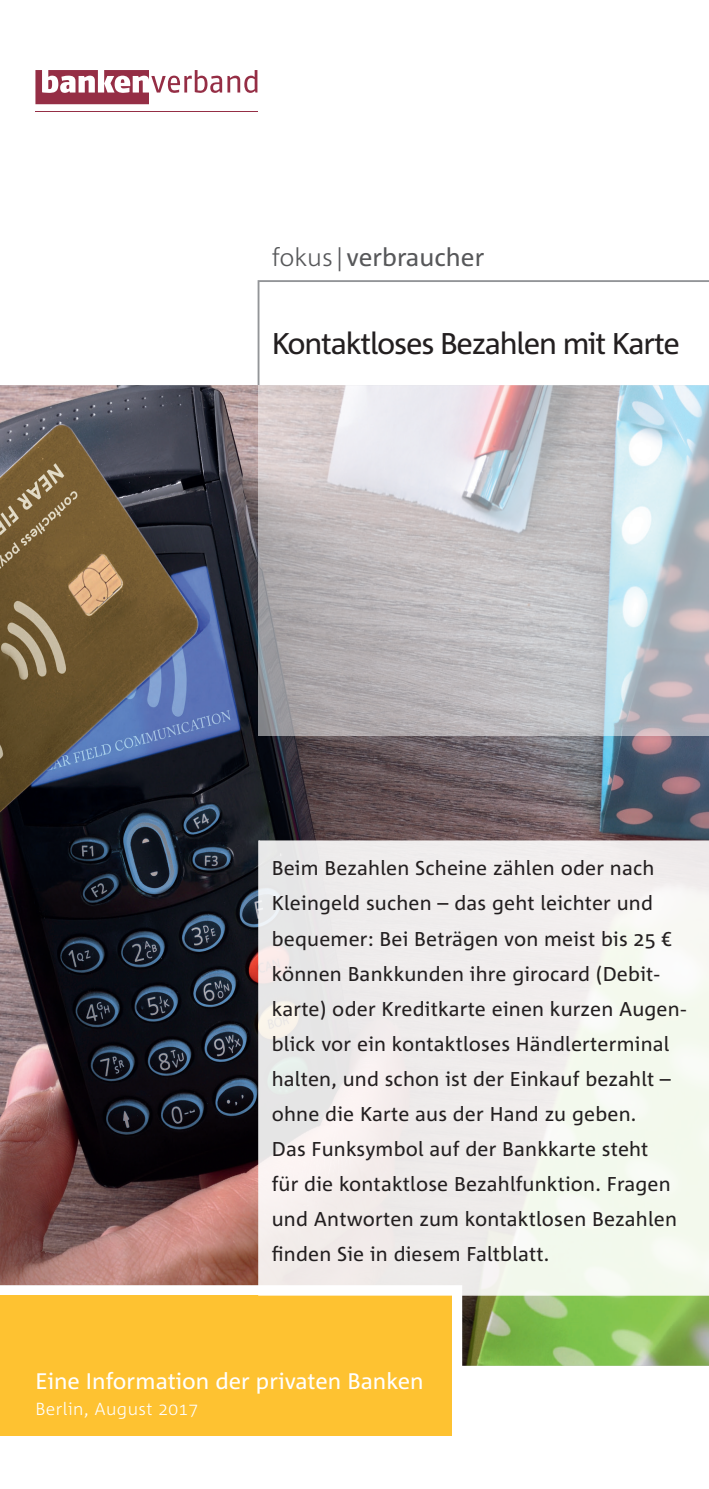
<style>
.page{position:relative;width:709px;height:1489px;background:#fff}
.page>*{position:absolute;margin:0;border:0;box-sizing:border-box;transform-origin:0 0}
.t1{font:30px "Corpid C1 s";letter-spacing:-.04em;color:#231f20}
.t2{font:25px "Corpid C1 s";color:#57585a}
.t3{font:22.5px "Corpid C1 s";color:#fff}
.t4{font:20px/35px "Corpid C1 s";letter-spacing:.01em;color:#231f20}
.t5{font:300 17.5px "Corpid C1 s";letter-spacing:.025em;color:#fff}
.s1{font-weight:300}
</style>
<div class="page">
<svg style="left:257px;top:280px;width:452px;height:105px"></svg>
<img style="left:0;top:385px;width:709px;height:980px">
<div style="left:0;top:1295px;width:451px;height:140px;background:#fec231"></div>
<svg style="left:35px;top:70px;width:222px;height:34px"></svg>
<hr style="left:35px;top:111px;width:222px;height:1px;background:#952e45">
<svg style="left:257px;top:385px;width:452px;height:350px;background:#c2c3c7"></svg>
<svg style="left:258px;top:839px;width:451px;height:456px;fill:#f1edec"></svg>
<p class="t2" style="left:272px;top:242px;width:214px"><span class="s1">fokus|</span>verbraucher</p>
<h1 class="t1" style="left:272px;top:324px;width:410px">Kontaktloses Bezahlen mit Karte</h1>
<p class="t4" style="left:272px;top:850px;width:416px">Beim Bezahlen Scheine zählen oder nach Kleingeld suchen – das geht leichter und bequemer: Bei Beträgen von meist bis 25 € können Bankkunden ihre girocard (Debit&shy;karte) oder Kreditkarte einen kurzen Augen&shy;blick vor ein kontaktloses Händlerterminal halten, und schon ist der Einkauf bezahlt – ohne die Karte aus der Hand zu geben.<br>Das Funksymbol auf der Bankkarte steht<br>für die kontaktlose Bezahlfunktion. Fragen und Antworten zum kontaktlosen Bezahlen finden Sie in diesem Faltblatt.</p>
<p class="t3" style="left:35px;top:1367px;width:389px">Eine Information der privaten Banken</p>
<p class="t5" style="left:35px;top:1397px;width:164px">Berlin, August 2017</p>
</div>
